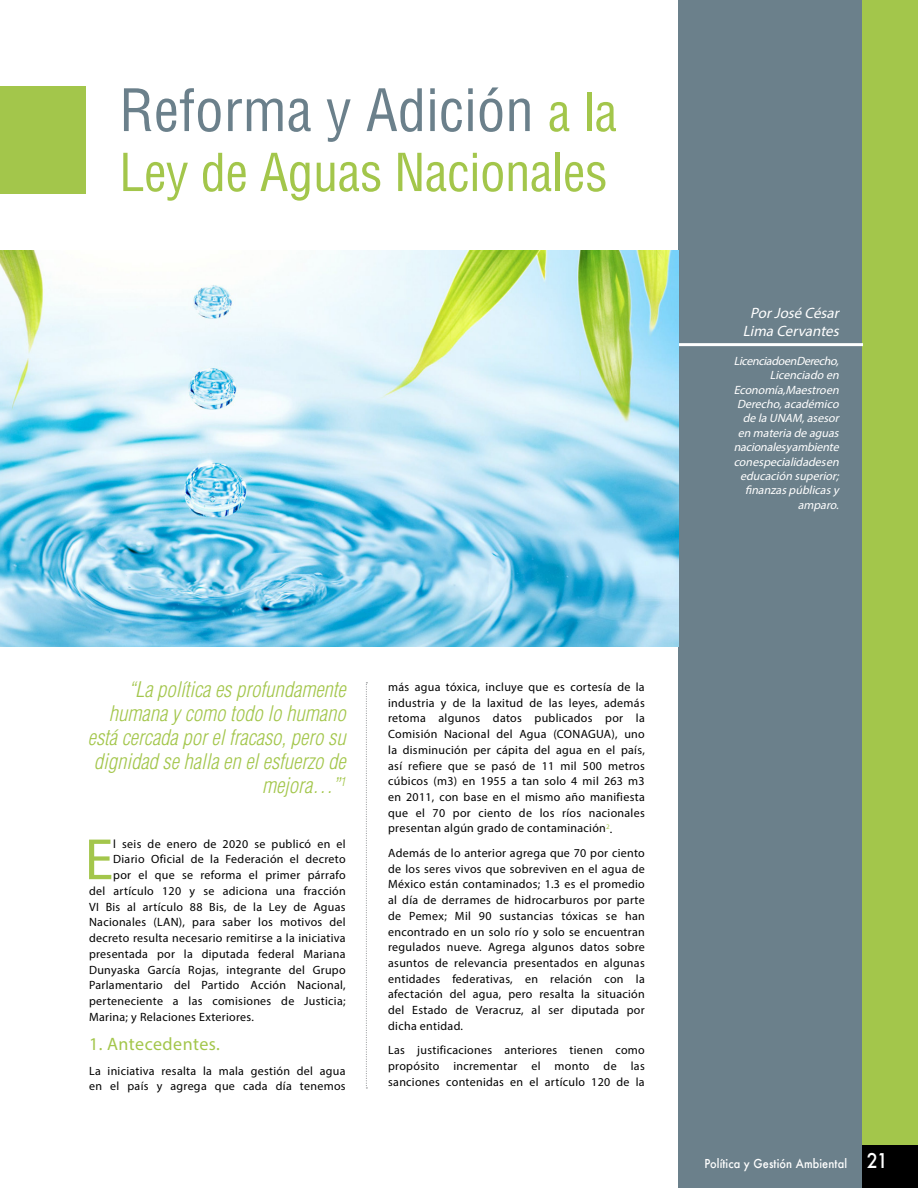
<style>
.page{position:relative;width:918px;height:1188px;background:#fff}
.page>*{position:absolute;margin:0;border:0;box-sizing:border-box;transform-origin:0 0}
.t1{font:58.8px "Myriad Pro";color:#a3c64b}
.t2{font:condensed 57px "Helvetica LT Std";color:#6b808b}
.t3{font:condensed 51px "Helvetica LT Std";letter-spacing:-.01em;color:#a3c64b}
.t4{font:italic 300 condensed 21px/24px "Helvetica LT Std";color:#a3c64b;text-align:right}
.t5{font:18px "Myriad Pro";letter-spacing:.025em;color:#a3c64b}
.t6{font:italic 15px/18px "Myriad Pro";color:#fff;text-align:center}
.t7{font:12px/15.8px "Myriad Pro";letter-spacing:.025em;color:#000;text-align:justify}
.t8{font:italic 12px/14.4px "Myriad Pro";letter-spacing:-.005em;color:#fff;text-align:right}
.t9{font:500 12px "Futura";letter-spacing:.01em;color:#fff;scale:.91 1}
.s1{font-size:51px;color:#a3c64b}
.s2{font-size:19.8px}
</style>
<div class="page">
<div style="left:679px;top:0;width:239px;height:1188px;background:#6b808b"></div>
<div style="left:862px;top:0;width:56px;height:1188px;background:#a3c64b"></div>
<hr style="left:664px;top:343px;width:199px;height:3px;background:#fff">
<div style="left:862px;top:1145px;width:56px;height:43px;background:#000"></div>
<img style="left:0;top:250px;width:679px;height:396px">
<svg style="left:366px;top:682px;width:1px;height:407px"></svg>
<div style="left:0;top:86px;width:85px;height:108px;background:#a3c64b"></div>
<h2 class="t2" style="left:119px;top:75px;width:500px">Reforma y Adición <span class="s1">a la</span></h2>
<h3 class="t3" style="left:119px;top:141px;width:490px">Ley de Aguas Nacionales</h3>
<p class="t6" style="left:743px;top:304px;width:101px">PorJosé César<br>Lima Cervantes</p>
<p class="t8" style="left:734px;top:353px;width:110px">LicenciadoenDerecho,<br>Licenciado en<br>Economía,Maestro en<br>Derecho,académico de la UNAM,asesor en materia de aguas nacionalesyambiente con especialidadesen educación superior; finanzaspúblicasy amparo.</p>
<h3 class="t4" style="left:88px;top:678px;width:259px">“La política es profundamente humana y como todo lo humano está cercada por el fracaso, pero su dignidad se halla en el esfuerzo de mejora…”<sup>1</sup></h3>
<h1 class="t1" style="left:85px;top:823px;width:30px">E</h1>
<p class="t7" style="left:113px;top:836px;width:234px">l seis de enero de 2020 se publicó en el</p>
<p class="t7" style="left:113px;top:851px;width:234px">Diario Oficial de la Federación el decreto</p>
<p class="t7" style="left:113px;top:867px;width:234px">por el que se reforma el primer párrafo</p>
<p class="t7" style="left:89px;top:883px;width:258px">del artículo 120 y se adiciona una fracción</p>
<p class="t7" style="left:89px;top:899px;width:258px">VI Bis al artículo 88 Bis, de la Ley de Aguas</p>
<p class="t7" style="left:89px;top:914px;width:258px">Nacionales (LAN), para saber los motivos del</p>
<p class="t7" style="left:89px;top:930px;width:258px">decreto resulta necesario remitirse a la iniciativa</p>
<p class="t7" style="left:89px;top:946px;width:258px">presentada por la diputada federal Mariana</p>
<p class="t7" style="left:89px;top:962px;width:258px">Dunyaska García Rojas, integrante del Grupo</p>
<p class="t7" style="left:89px;top:977px;width:258px">Parlamentario del Partido Acción Nacional,</p>
<p class="t7" style="left:89px;top:993px;width:258px">perteneciente a las comisiones de Justicia;</p>
<p class="t7" style="left:89px;top:1009px;width:166px">Marina; y Relaciones Exteriores.</p>
<h3 class="t5" style="left:89px;top:1033px;width:132px">1. Antecedentes.</h3>
<p class="t7" style="left:89px;top:1063px;width:258px">La iniciativa resalta la mala gestión del agua en el país y agrega que cada día tenemos</p>
<p class="t7" style="left:388px;top:679px;width:258px">más agua tóxica, incluye que es cortesía de la industria y de la laxitud de las leyes, además retoma algunos datos publicados por la Comisión Nacional del Agua (CONAGUA), uno la disminución per cápita del agua en el país, así refiere que se pasó de 11 mil 500 metros cúbicos (m3) en 1955 a tan solo 4 mil 263 m3 en 2011, con base en el mismo año manifiesta que el 70 por ciento de los ríos nacionales presentan algún grado de contaminación<sup>2</sup>.</p>
<p class="t7" style="left:388px;top:845px;width:258px">Además de lo anterior agrega que 70 por ciento de los seres vivos que sobreviven en el agua de México están contaminados; 1.3 es el promedio al día de derrames de hidrocarburos por parte de Pemex; Mil 90 sustancias tóxicas se han encontrado en un solo río y solo se encuentran regulados nueve. Agrega algunos datos sobre asuntos de relevancia presentados en algunas entidades federativas, en relación con la afectación del agua, pero resalta la situación del Estado de Veracruz, al ser diputada por dicha entidad.</p>
<p class="t7" style="left:388px;top:1042px;width:258px">Las justificaciones anteriores tienen como propósito incrementar el monto de las sanciones contenidas en el artículo 120 de la</p>
<p class="t9" style="left:704px;top:1155px;width:203px">Política y Gestión Ambiental <span class="s2">21</span></p>
</div>
